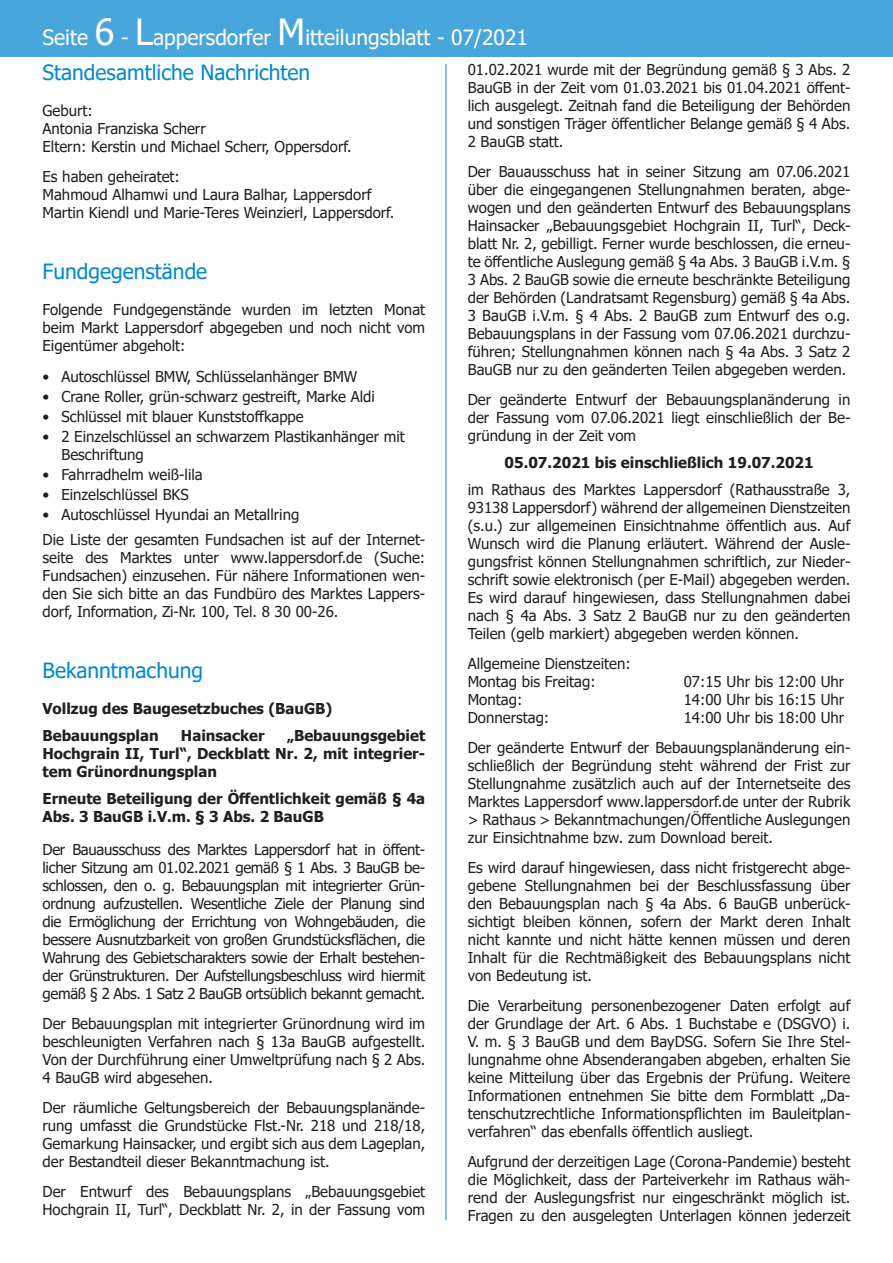
<style>
.page{position:relative;width:893px;height:1263px;background:#fff}
.page>*{position:absolute;margin:0;border:0;box-sizing:border-box;transform-origin:0 0}
.t1{font:21px/34.5px "Tahoma";color:#fff}
.t2{font:21px "Tahoma";color:#0089cf}
.t3{font:15px/18px "Tahoma";color:#231f20;text-align:justify}
.t4{font:700 15px/18px "Tahoma";color:#231f20;text-align:justify}
.t5{font:15px "Tahoma";letter-spacing:-.02em;color:#231f20}
.s1{font-size:36px}
.s2{color:#0089cf}
</style>
<div class="page">
<div style="left:0;top:0;width:893px;height:57px;background:#48a6dc"></div>
<hr style="left:446px;top:64px;width:1px;height:1156px;background:#0089cf">
<h1 class="t1" style="left:43px;top:22px;width:487px">Seite <span class="s1">6</span> - <span class="s1">L</span>appersdorfer <span class="s1">M</span>itteilungsblatt - 07/2021<br><span class="s2">Standesamtliche Nachrichten</span></h1>
<p class="t3" style="left:43px;top:102px;width:311px;text-align:left">Geburt:<br>Antonia Franziska Scherr<br>Eltern: Kerstin und Michael Scherr, Oppersdorf.</p>
<p class="t3" style="left:43px;top:168px;width:353px;text-align:left">Es haben geheiratet:<br>Mahmoud Alhamwi und Laura Balhar, Lappersdorf<br>Martin Kiendl und Marie-Teres Weinzierl, Lappersdorf.</p>
<p class="t3" style="left:468px;top:62px;width:384px">01.02.2021 wurde mit der Begründung gemäß § 3 Abs. 2<br>BauGB in der Zeit vom 01.03.2021 bis 01.04.2021 öffent&shy;lich ausgelegt. Zeitnah fand die Beteiligung der Behörden</p>
<p class="t3" style="left:468px;top:116px;width:384px">und sonstigen Träger öffentlicher Belange gemäß § 4 Abs.</p>
<p class="t3" style="left:468px;top:134px;width:97px">2 BauGB statt.</p>
<p class="t3" style="left:468px;top:164px;width:384px">Der Bauausschuss hat in seiner Sitzung am 07.06.2021 über die eingegangenen Stellungnahmen beraten, abge&shy;wogen und den geänderten Entwurf des Bebauungsplans Hainsacker „Bebauungsgebiet Hochgrain II, Turl“, Deck&shy;blatt Nr. 2, gebilligt. Ferner wurde beschlossen, die erneu-</p>
<p class="t3" style="left:468px;top:254px;width:384px">te öffentliche Auslegung gemäß § 4a Abs. 3 BauGB i.V.m. §</p>
<p class="t3" style="left:468px;top:272px;width:384px">3 Abs. 2 BauGB sowie die erneute beschränkte Beteiligung der Behörden (Landratsamt Regensburg) gemäß § 4a Abs.<br>3 BauGB i.V.m. § 4 Abs. 2 BauGB zum Entwurf des o.g.<br>Bebauungsplans in der Fassung vom 07.06.2021 durchzu&shy;führen; Stellungnahmen können nach § 4a Abs. 3 Satz 2<br>BauGB nur zu den geänderten Teilen abgegeben werden.</p>
<p class="t3" style="left:468px;top:392px;width:384px">Der geänderte Entwurf der Bebauungsplanänderung in der Fassung vom 07.06.2021 liegt einschließlich der Be&shy;gründung in der Zeit vom</p>
<h5 class="t4" style="left:505px;top:454px;width:311px">05.07.2021 bis einschließlich 19.07.2021</h5>
<p class="t3" style="left:468px;top:482px;width:384px">im Rathaus des Marktes Lappersdorf (Rathausstraße 3,<br>93138 Lappersdorf) während der allgemeinen Dienstzeiten</p>
<p class="t3" style="left:468px;top:518px;width:384px">(s.u.) zur allgemeinen Einsichtnahme öffentlich aus. Auf</p>
<p class="t3" style="left:468px;top:536px;width:384px">Wunsch wird die Planung erläutert. Während der Ausle&shy;gungsfrist können Stellungnahmen schriftlich, zur Nieder&shy;schrift sowie elektronisch (per E-Mail) abgegeben werden.<br>Es wird darauf hingewiesen, dass Stellungnahmen dabei nach § 4a Abs. 3 Satz 2 BauGB nur zu den geänderten Teilen (gelb markiert) abgegeben werden können.</p>
<p class="t3" style="left:468px;top:656px;width:165px">Allgemeine Dienstzeiten:<br>Montag bis Freitag:</p>
<h3 class="t2" style="left:43px;top:257px;width:166px">Fundgegenstände</h3>
<p class="t3" style="left:43px;top:301px;width:384px">Folgende Fundgegenstände wurden im letzten Monat beim Markt Lappersdorf abgegeben und noch nicht vom Eigentümer abgeholt:</p>
<p class="t3" style="left:43px;top:368px;width:316px">• Autoschlüssel BMW, Schlüsselanhänger BMW</p>
<p class="t3" style="left:43px;top:388px;width:334px">• Crane Roller, grün-schwarz gestreift, Marke Aldi</p>
<p class="t3" style="left:43px;top:408px;width:263px">• Schlüssel mit blauer Kunststoffkappe</p>
<p class="t3" style="left:61px;top:428px;width:345px;text-indent:-19px">• 2 Einzelschlüssel an schwarzem Plastikanhänger mit<br>Beschriftung</p>
<p class="t3" style="left:43px;top:466px;width:162px">• Fahrradhelm weiß-lila</p>
<p class="t3" style="left:43px;top:486px;width:148px">• Einzelschlüssel BKS</p>
<p class="t3" style="left:43px;top:506px;width:258px">• Autoschlüssel Hyundai an Metallring</p>
<p class="t3" style="left:43px;top:531px;width:384px">Die Liste der gesamten Fundsachen ist auf der Internet&shy;seite des Marktes unter www.lappersdorf.de (Suche:<br>Fundsachen) einzusehen. Für nähere Informationen wen&shy;den Sie sich bitte an das Fundbüro des Marktes Lappers&shy;dorf, Information, Zi-Nr. 100, Tel. 8 30 00-26.</p>
<h3 class="t2" style="left:43px;top:656px;width:162px">Bekanntmachung</h3>
<p class="t4" style="left:43px;top:700px;width:291px">Vollzug des Baugesetzbuches (BauGB)</p>
<p class="t4" style="left:43px;top:727px;width:118px">Bebauungsplan</p>
<p class="t4" style="left:181px;top:727px;width:85px">Hainsacker</p>
<p class="t3" style="left:684px;top:674px;width:162px">07:15 Uhr bis 12:00 Uhr</p>
<p class="t3" style="left:468px;top:692px;width:56px">Montag:</p>
<p class="t3" style="left:684px;top:692px;width:162px">14:00 Uhr bis 16:15 Uhr</p>
<p class="t3" style="left:468px;top:710px;width:83px">Donnerstag:</p>
<p class="t3" style="left:684px;top:710px;width:162px">14:00 Uhr bis 18:00 Uhr</p>
<p class="t3" style="left:468px;top:740px;width:384px">Der geänderte Entwurf der Bebauungsplanänderung ein&shy;schließlich der Begründung steht während der Frist zur Stellungnahme zusätzlich auch auf der Internetseite des Marktes Lappersdorf www.lappersdorf.de unter der Rubrik</p>
<p class="t3" style="left:468px;top:812px;width:384px">&gt; Rathaus &gt; Bekanntmachungen/Öffentliche Auslegungen</p>
<p class="t3" style="left:468px;top:830px;width:307px">zur Einsichtnahme bzw. zum Download bereit.</p>
<p class="t3" style="left:468px;top:860px;width:384px">Es wird darauf hingewiesen, dass nicht fristgerecht abge&shy;gebene Stellungnahmen bei der Beschlussfassung über den Bebauungsplan nach § 4a Abs. 6 BauGB unberück&shy;sichtigt bleiben können, sofern der Markt deren Inhalt nicht kannte und nicht hätte kennen müssen und deren Inhalt für die Rechtmäßigkeit des Bebauungsplans nicht von Bedeutung ist.</p>
<p class="t3" style="left:468px;top:998px;width:384px">Die Verarbeitung personenbezogener Daten erfolgt auf der Grundlage der Art. 6 Abs. 1 Buchstabe e (DSGVO) i.</p>
<p class="t3" style="left:468px;top:1034px;width:384px">V. m. § 3 BauGB und dem BayDSG. Sofern Sie Ihre Stel&shy;lungnahme ohne Absenderangaben abgeben, erhalten Sie keine Mitteilung über das Ergebnis der Prüfung. Weitere Informationen entnehmen Sie bitte dem Formblatt „Da&shy;tenschutzrechtliche Informationspflichten im Bauleitplan&shy;verfahren“ das ebenfalls öffentlich ausliegt.</p>
<p class="t3" style="left:468px;top:1154px;width:384px">Aufgrund der derzeitigen Lage (Corona-Pandemie) besteht die Möglichkeit, dass der Parteiverkehr im Rathaus wäh&shy;rend der Auslegungsfrist nur eingeschränkt möglich ist.<br>Fragen zu den ausgelegten Unterlagen können jederzeit</p>
<p class="t4" style="left:43px;top:727px;width:384px;text-indent:244px">„Bebauungsgebiet Hochgrain II, Turl“, Deckblatt Nr. 2, mit integrier&shy;tem Grünordnungsplan</p>
<h5 class="t4" style="left:43px;top:790px;width:384px">Erneute Beteiligung der Öffentlichkeit gemäß § 4a<br>Abs. 3 BauGB i.V.m. § 3 Abs. 2 BauGB</h5>
<p class="t3" style="left:43px;top:841px;width:384px">Der Bauausschuss des Marktes Lappersdorf hat in öffent&shy;licher Sitzung am 01.02.2021 gemäß § 1 Abs. 3 BauGB be&shy;schlossen, den o. g. Bebauungsplan mit integrierter Grün&shy;ordnung aufzustellen. Wesentliche Ziele der Planung sind die Ermöglichung der Errichtung von Wohngebäuden, die</p>
<p class="t5" style="left:43px;top:930px;width:384px">bessere Ausnutzbarkeit von großen Grundstücksflächen, die</p>
<p class="t3" style="left:43px;top:949px;width:384px">Wahrung des Gebietscharakters sowie der Erhalt bestehen&shy;der Grünstrukturen. Der Aufstellungsbeschluss wird hiermit gemäß § 2 Abs. 1 Satz 2 BauGB ortsüblich bekannt gemacht.</p>
<p class="t3" style="left:43px;top:1015px;width:384px">Der Bebauungsplan mit integrierter Grünordnung wird im beschleunigten Verfahren nach § 13a BauGB aufgestellt.<br>Von der Durchführung einer Umweltprüfung nach § 2 Abs.<br>4 BauGB wird abgesehen.</p>
<p class="t3" style="left:43px;top:1099px;width:384px">Der räumliche Geltungsbereich der Bebauungsplanände&shy;rung umfasst die Grundstücke Flst.-Nr. 218 und 218/18, Gemarkung Hainsacker, und ergibt sich aus dem Lageplan, der Bestandteil dieser Bekanntmachung ist.</p>
<p class="t3" style="left:43px;top:1183px;width:384px">Der Entwurf des Bebauungsplans „Bebauungsgebiet<br>Hochgrain II, Turl“, Deckblatt Nr. 2, in der Fassung vom</p>
</div>
